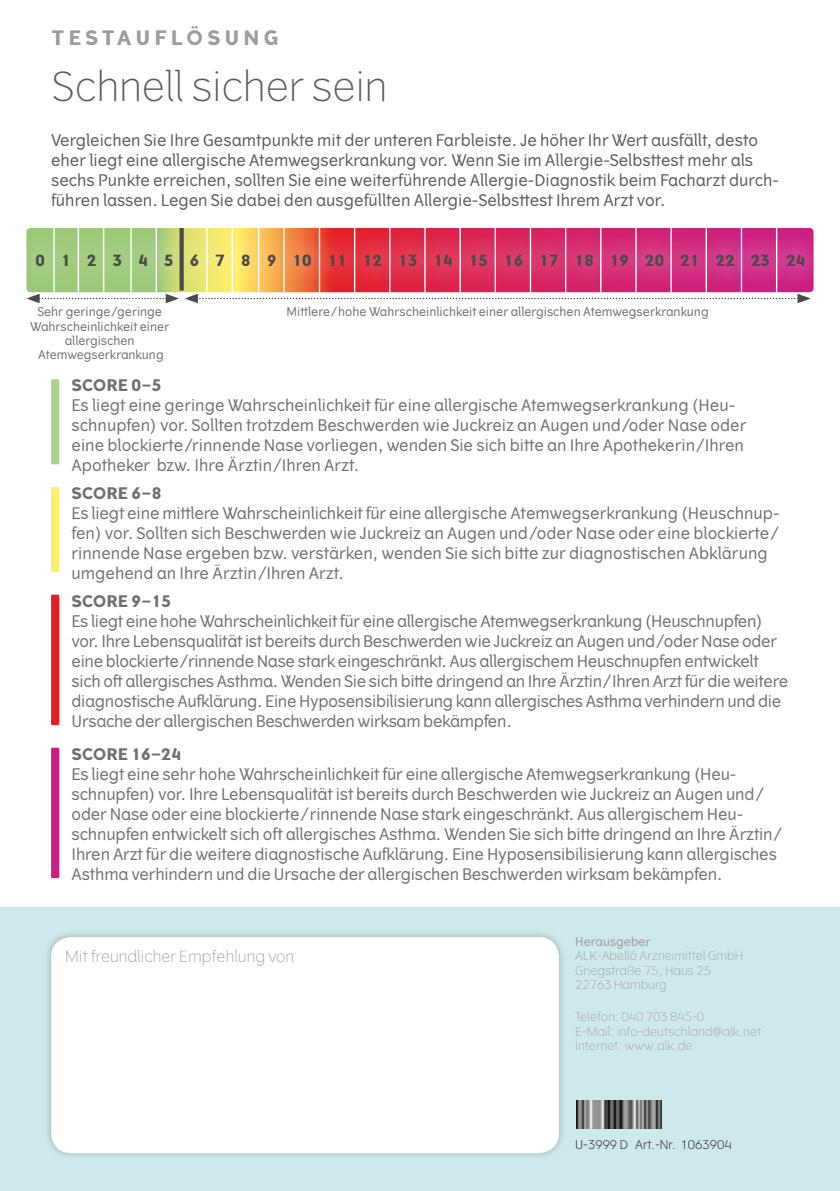
<style>
.page{position:relative;width:840px;height:1191px;background:#fff}
.page>*{position:absolute;margin:0;border:0;box-sizing:border-box;transform-origin:0 0}
.t1{font:300 40px "Vertigo";color:#5a5a5c}
.t2{font:700 20px "Vertigo";letter-spacing:.2em;color:#9d9d9c}
.t3{font:16px/20px "Vertigo";letter-spacing:-.01em;color:#706f6f}
.t4{font:16px/20px "Vertigo";color:#5a5a5c}
.t5{font:700 16px "Vertigo";color:#706f6f}
.t6{font:700 15.4px "Vertigo";letter-spacing:.01em;color:#4a4a49}
.t7{font:300 15.4px "Vertigo";color:#9d9d9c}
.t8{font:12px/14.4px "Vertigo";color:#706f6f;text-align:center}
.t9{font:300 12px/14.4px "Vertigo";color:#9d9d9c}
.t10{font:300 12px "Vertigo";color:#000}
.t11{font:12px "Vertigo";color:#9d9d9c}
</style>
<div class="page">
<div style="left:0;top:907px;width:839px;height:284px;background:#cee9ec"></div>
<div style="left:45px;top:930px;width:520px;height:230px;background:#000;opacity:.22"></div>
<div style="left:51px;top:937px;width:507px;height:216px;background:#fff;border-radius:21px"></div>
<div style="left:9px;top:228px;width:820px;height:64px;background:#fff;opacity:.5"></div>
<hr style="left:53px;top:228px;width:2px;height:64px;background:#fff">
<hr style="left:78px;top:228px;width:1px;height:64px;background:#fff">
<hr style="left:103px;top:228px;width:1px;height:64px;background:#fff">
<hr style="left:130px;top:228px;width:2px;height:64px;background:#fff">
<hr style="left:155px;top:228px;width:2px;height:64px;background:#fff">
<div style="left:179px;top:228px;width:5px;height:62px;background:#4a4a49"></div>
<hr style="left:206px;top:228px;width:1px;height:64px;background:#fff">
<hr style="left:231px;top:228px;width:2px;height:64px;background:#fff">
<hr style="left:258px;top:228px;width:1px;height:64px;background:#fff">
<hr style="left:283px;top:228px;width:1px;height:64px;background:#fff">
<hr style="left:318px;top:228px;width:2px;height:64px;background:#fff">
<hr style="left:354px;top:228px;width:1px;height:64px;background:#fff">
<hr style="left:389px;top:228px;width:1px;height:64px;background:#fff">
<hr style="left:424px;top:228px;width:1px;height:64px;background:#fff">
<hr style="left:459px;top:228px;width:1px;height:64px;background:#fff">
<hr style="left:494px;top:228px;width:1px;height:64px;background:#fff">
<hr style="left:529px;top:228px;width:2px;height:64px;background:#fff">
<hr style="left:564px;top:228px;width:2px;height:64px;background:#fff">
<hr style="left:599px;top:228px;width:2px;height:64px;background:#fff">
<hr style="left:635px;top:228px;width:1px;height:64px;background:#fff">
<hr style="left:670px;top:228px;width:1px;height:64px;background:#fff">
<hr style="left:705px;top:228px;width:1px;height:64px;background:#fff">
<hr style="left:740px;top:228px;width:1px;height:64px;background:#fff">
<hr style="left:775px;top:228px;width:1px;height:64px;background:#fff">
<svg style="left:26px;top:294px;width:784px;height:9px"></svg>
<div style="left:51px;top:747px;width:8px;height:131px;background:#cb1f84"></div>
<div style="left:51px;top:487px;width:8px;height:85px;background:#ffee67"></div>
<div style="left:51px;top:379px;width:8px;height:85px;background:#add18e"></div>
<div style="left:51px;top:594px;width:8px;height:131px;background:#e52025"></div>
<img style="left:576px;top:1100px;width:85px;height:28px">
<p class="t2" style="left:51px;top:26px;width:229px">TESTAUFLÖSUNG</p>
<h1 class="t1" style="left:51px;top:62px;width:337px">Schnell sicher sein</h1>
<p class="t4" style="left:51px;top:130px;width:729px">Vergleichen Sie Ihre Gesamtpunkte mit der unteren Farbleiste. Je höher Ihr Wert ausfällt, desto eher liegt eine allergische Atemwegserkrankung vor. Wenn Sie im Allergie-Selbsttest mehr als sechs Punkte erreichen, sollten Sie eine weiterführende Allergie-Diagnostik beim Facharzt durch&shy;führen lassen. Legen Sie dabei den ausgefüllten Allergie-Selbsttest Ihrem Arzt vor.</p>
<p class="t6" style="left:36px;top:251px;width:770px">0 1 2 3 4 5 6 7 8 9 10 11 12 13 14 15 16 17 18 19 20 21 22 23 24</p>
<p class="t8" style="left:30px;top:305px;width:141px">Sehr geringe/geringe<br>Wahrscheinlichkeit einer allergischen<br>Atemwegserkrankung</p>
<p class="t8" style="left:286px;top:305px;width:423px">Mittlere/hohe Wahrscheinlichkeit einer allergischen Atemwegserkrankung</p>
<p class="t5" style="left:71px;top:376px;width:91px">SCORE 0–5</p>
<p class="t3" style="left:71px;top:396px;width:676px">Es liegt eine geringe Wahrscheinlichkeit für eine allergische Atemwegserkrankung (Heu&shy;schnupfen) vor. Sollten trotzdem Beschwerden wie Juckreiz an Augen und/oder Nase oder eine blockierte/rinnende Nase vorliegen, wenden Sie sich bitte an Ihre Apothekerin/Ihren Apotheker bzw. Ihre Ärztin/Ihren Arzt.</p>
<p class="t5" style="left:71px;top:483px;width:91px">SCORE 6–8</p>
<p class="t3" style="left:71px;top:503px;width:709px">Es liegt eine mittlere Wahrscheinlichkeit für eine allergische Atemwegserkrankung (Heuschnup&shy;fen) vor. Sollten sich Beschwerden wie Juckreiz an Augen und/oder Nase oder eine blockierte/ rinnende Nase ergeben bzw. verstärken, wenden Sie sich bitte zur diagnostischen Abklärung umgehend an Ihre Ärztin/Ihren Arzt.</p>
<p class="t5" style="left:71px;top:591px;width:101px">SCORE 9–15</p>
<p class="t3" style="left:71px;top:611px;width:717px">Es liegt eine hohe Wahrscheinlichkeit für eine allergische Atemwegserkrankung (Heuschnupfen) vor. Ihre Lebensqualität ist bereits durch Beschwerden wie Juckreiz an Augen und/oder Nase oder eine blockierte/rinnende Nase stark eingeschränkt. Aus allergischem Heuschnupfen entwickelt sich oft allergisches Asthma. Wenden Sie sich bitte dringend an Ihre Ärztin/Ihren Arzt für die weitere diagnostische Aufklärung. Eine Hyposensibilisierung kann allergisches Asthma verhindern und die Ursache der allergischen Beschwerden wirksam bekämpfen.</p>
<p class="t5" style="left:71px;top:744px;width:111px">SCORE 16–24</p>
<p class="t3" style="left:71px;top:764px;width:712px">Es liegt eine sehr hohe Wahrscheinlichkeit für eine allergische Atemwegserkrankung (Heu&shy;schnupfen) vor. Ihre Lebensqualität ist bereits durch Beschwerden wie Juckreiz an Augen und/ oder Nase oder eine blockierte/rinnende Nase stark eingeschränkt. Aus allergischem Heu&shy;schnupfen entwickelt sich oft allergisches Asthma. Wenden Sie sich bitte dringend an Ihre Ärztin/ Ihren Arzt für die weitere diagnostische Aufklärung. Eine Hyposensibilisierung kann allergisches Asthma verhindern und die Ursache der allergischen Beschwerden wirksam bekämpfen.</p>
<p class="t7" style="left:65px;top:946px;width:230px">Mit freundlicher Empfehlung von</p>
<p class="t11" style="left:575px;top:934px;width:77px">Herausgeber</p>
<p class="t9" style="left:575px;top:948px;width:169px">ALK-Abelló Arzneimittel GmbH<br>Griegstraße 75, Haus 25<br>22763 Hamburg</p>
<p class="t9" style="left:575px;top:1009px;width:187px">Telefon: 040 703 845-0<br>E-Mail: info-deutschland@alk.net<br>Internet: www.alk.de</p>
<p class="t10" style="left:575px;top:1137px;width:158px">U-3999 D Art.-Nr. 1063904</p>
</div>
